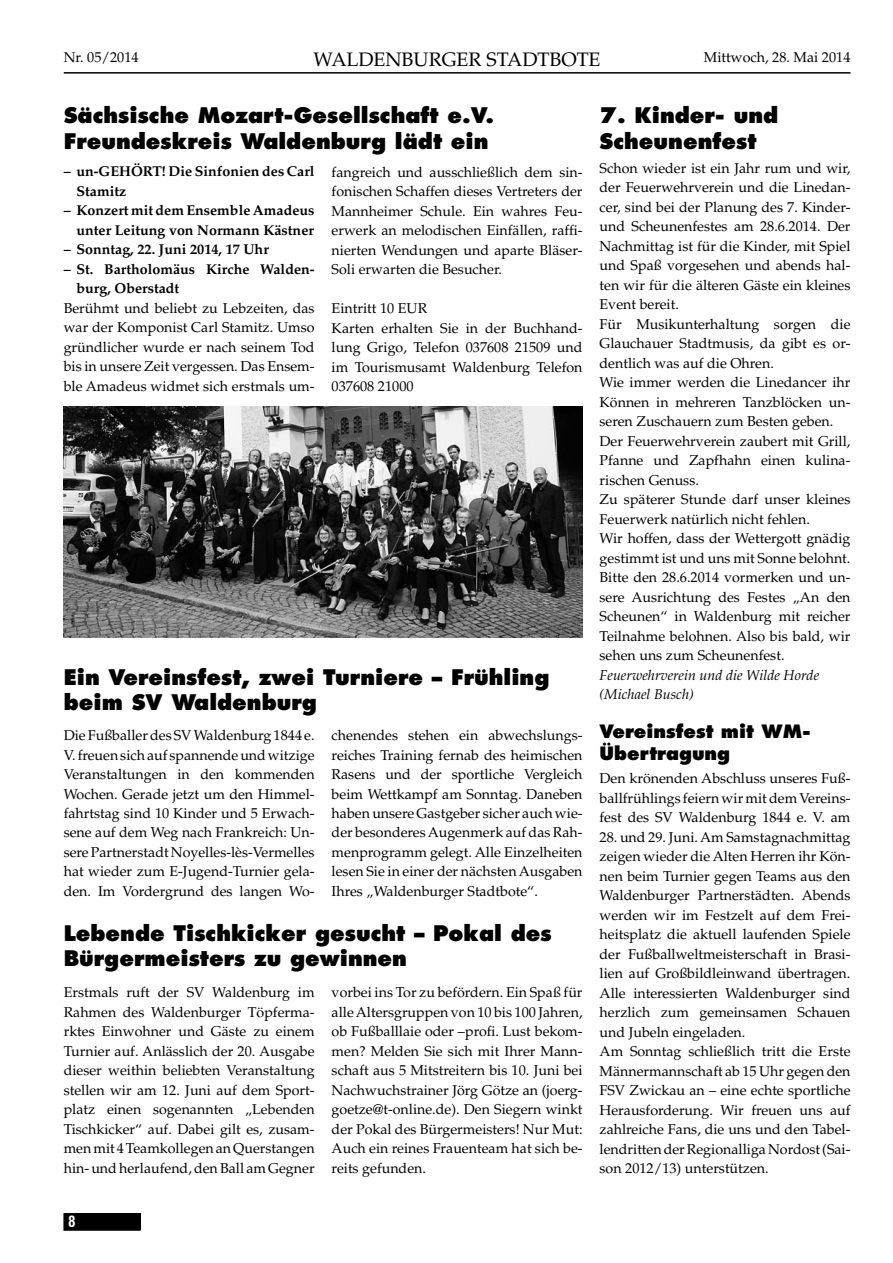
<style>
.page{position:relative;width:893px;height:1263px;background:#fff}
.page>*{position:absolute;margin:0;border:0;box-sizing:border-box;transform-origin:0 0}
.t1{font:800 21px/25.2px "Futura LT";color:#000}
.t2{font:19.5px "Palatino";color:#000}
.t3{font:800 18px/21.6px "Futura LT";color:#000}
.t4{font:700 condensed 15px "Swiss 721 BT";color:#fff}
.t5{font:14.25px/19.5px "Palatino";color:#000;text-align:justify}
.t6{font:700 14.25px/19.5px "Palatino";color:#000}
.t7{font:italic 14.25px/19.5px "Palatino";color:#000}
</style>
<div class="page">
<hr style="left:64px;top:72px;width:786px;height:2px;background:#000">
<div style="left:64px;top:1214px;width:76px;height:16px;background:#000"></div>
<div style="left:64px;top:1213px;width:76px;height:17px;border:1px solid #000"></div>
<img style="left:64px;top:407px;width:518px;height:230px">
<p class="t5" style="left:64px;top:49px;width:76px">Nr. 05/2014</p>
<h2 class="t2" style="left:314px;top:52px;width:288px">WALDENBURGER STADTBOTE</h2>
<p class="t5" style="left:704px;top:49px;width:148px">Mittwoch, 28. Mai 2014</p>
<h1 class="t1" style="left:64px;top:103px;width:432px">Sächsische Mozart-Gesellschaft e.V.<br>Freundeskreis Waldenburg lädt ein</h1>
<p class="t5" style="left:332px;top:164px;width:252px">fangreich und ausschließlich dem sin&shy;fonischen Schaffen dieses Vertreters der Mannheimer Schule. Ein wahres Feu&shy;erwerk an melodischen Einfällen, raffi&shy;nierten Wendungen und aparte Bläser-Soli erwarten die Besucher.</p>
<p class="t5" style="left:332px;top:300px;width:252px;text-align:left">Eintritt 10 EUR<br>Karten erhalten Sie in der Buchhand&shy;lung Grigo, Telefon 037608 21509 und im Tourismusamt Waldenburg Telefon<br>037608 21000</p>
<p class="t6" style="left:76px;top:163px;width:240px;text-indent:-13px">– un-GEHÖRT! Die Sinfonien des Carl<br>Stamitz</p>
<p class="t6" style="left:64px;top:202px;width:252px;text-align:right">– Konzert mit dem Ensemble Amadeus unter Leitung von Normann Kästner</p>
<p class="t6" style="left:64px;top:241px;width:207px">– Sonntag, 22. Juni 2014, 17 Uhr</p>
<p class="t6" style="left:76px;top:261px;width:240px;text-indent:-13px">– St. Bartholomäus Kirche Walden&shy;burg, Oberstadt</p>
<p class="t5" style="left:64px;top:300px;width:252px">Berühmt und beliebt zu Lebzeiten, das war der Komponist Carl Stamitz. Umso gründlicher wurde er nach seinem Tod bis in unsere Zeit vergessen. Das Ensem&shy;ble Amadeus widmet sich erstmals um-</p>
<h1 class="t1" style="left:64px;top:664px;width:487px">Ein Vereinsfest, zwei Turniere – Frühling beim SV Waldenburg</h1>
<p class="t5" style="left:332px;top:727px;width:252px">chenendes stehen ein abwechslungs&shy;reiches Training fernab des heimischen Rasens und der sportliche Vergleich beim Wettkampf am Sonntag. Daneben haben unsere Gastgeber sicher auch wie&shy;der besonderes Augenmerk auf das Rah&shy;menprogramm gelegt. Alle Einzelheiten lesen Sie in einer der nächsten Ausgaben Ihres „Waldenburger Stadtbote“.</p>
<h1 class="t1" style="left:64px;top:921px;width:489px">Lebende Tischkicker gesucht – Pokal des<br>Bürgermeisters zu gewinnen</h1>
<p class="t5" style="left:64px;top:984px;width:252px">Erstmals ruft der SV Waldenburg im Rahmen des Waldenburger Töpferma&shy;rktes Einwohner und Gäste zu einem Turnier auf. Anlässlich der 20. Ausgabe dieser weithin beliebten Veranstaltung stellen wir am 12. Juni auf dem Sport&shy;platz einen sogenannten „Lebenden Tischkicker“ auf. Dabei gilt es, zusam&shy;men mit 4 Teamkollegen an Querstangen hin- und herlaufend, den Ball am Gegner</p>
<p class="t5" style="left:332px;top:984px;width:252px">vorbei ins Tor zu befördern. Ein Spaß für alle Altersgruppen von 10 bis 100 Jahren, ob Fußballlaie oder –profi. Lust bekom&shy;men? Melden Sie sich mit Ihrer Mann&shy;schaft aus 5 Mitstreitern bis 10. Juni bei Nachwuchstrainer Jörg Götze an (joerg&shy;goetze@t-online.de). Den Siegern winkt der Pokal des Bürgermeisters! Nur Mut:<br>Auch ein reines Frauenteam hat sich be&shy;reits gefunden.</p>
<p class="t5" style="left:64px;top:727px;width:252px">Die Fußballer des SV Waldenburg 1844 e.<br>V. freuen sich auf spannende und witzige Veranstaltungen in den kommenden Wochen. Gerade jetzt um den Himmel&shy;fahrtstag sind 10 Kinder und 5 Erwach&shy;sene auf dem Weg nach Frankreich: Un&shy;sere Partnerstadt Noyelles-lès-Vermelles hat wieder zum E-Jugend-Turnier gela&shy;den. Im Vordergrund des langen Wo-</p>
<p class="t4" style="left:68px;top:1212px;width:9px">8</p>
<h1 class="t1" style="left:599px;top:103px;width:180px">7. Kinder- und<br>Scheunenfest</h1>
<p class="t5" style="left:599px;top:160px;width:252px;text-align:left">Schon wieder ist ein Jahr rum und wir, der Feuerwehrverein und die Linedan&shy;cer, sind bei der Planung des 7. Kinder&shy;und Scheunenfestes am 28.6.2014. Der Nachmittag ist für die Kinder, mit Spiel und Spaß vorgesehen und abends hal&shy;ten wir für die älteren Gäste ein kleines Event bereit.<br>Für Musikunterhaltung sorgen die Glauchauer Stadtmusis, da gibt es or&shy;dentlich was auf die Ohren.<br>Wie immer werden die Linedancer ihr Können in mehreren Tanzblöcken un&shy;seren Zuschauern zum Besten geben.<br>Der Feuerwehrverein zaubert mit Grill, Pfanne und Zapfhahn einen kulina&shy;rischen Genuss.<br>Zu späterer Stunde darf unser kleines Feuerwerk natürlich nicht fehlen.<br>Wir hoffen, dass der Wettergott gnädig gestimmt ist und uns mit Sonne belohnt.<br>Bitte den 28.6.2014 vormerken und un&shy;sere Ausrichtung des Festes „An den Scheunen“ in Waldenburg mit reicher Teilnahme belohnen. Also bis bald, wir sehen uns zum Scheunenfest.</p>
<p class="t7" style="left:599px;top:667px;width:221px">Feuerwehrverein und die Wilde Horde (Michael Busch)</p>
<p class="t3" style="left:599px;top:720px;width:213px">Vereinsfest mit WM-<br>Übertragung</p>
<p class="t5" style="left:599px;top:770px;width:252px">Den krönenden Abschluss unseres Fuß&shy;ballfrühlings feiern wir mit dem Vereins&shy;fest des SV Waldenburg 1844 e. V. am</p>
<p class="t5" style="left:599px;top:829px;width:252px;text-align:left">28. und 29. Juni. Am Samstagnachmittag zeigen wieder die Alten Herren ihr Kön&shy;nen beim Turnier gegen Teams aus den Waldenburger Partnerstädten. Abends werden wir im Festzelt auf dem Frei&shy;heitsplatz die aktuell laufenden Spiele der Fußballweltmeisterschaft in Brasi&shy;lien auf Großbildleinwand übertragen.<br>Alle interessierten Waldenburger sind herzlich zum gemeinsamen Schauen und Jubeln eingeladen.<br>Am Sonntag schließlich tritt die Erste Männermannschaft ab 15 Uhr gegen den FSV Zwickau an – eine echte sportliche Herausforderung. Wir freuen uns auf zahlreiche Fans, die uns und den Tabel&shy;lendritten der Regionalliga Nordost (Sai&shy;son 2012/13) unterstützen.</p>
</div>
